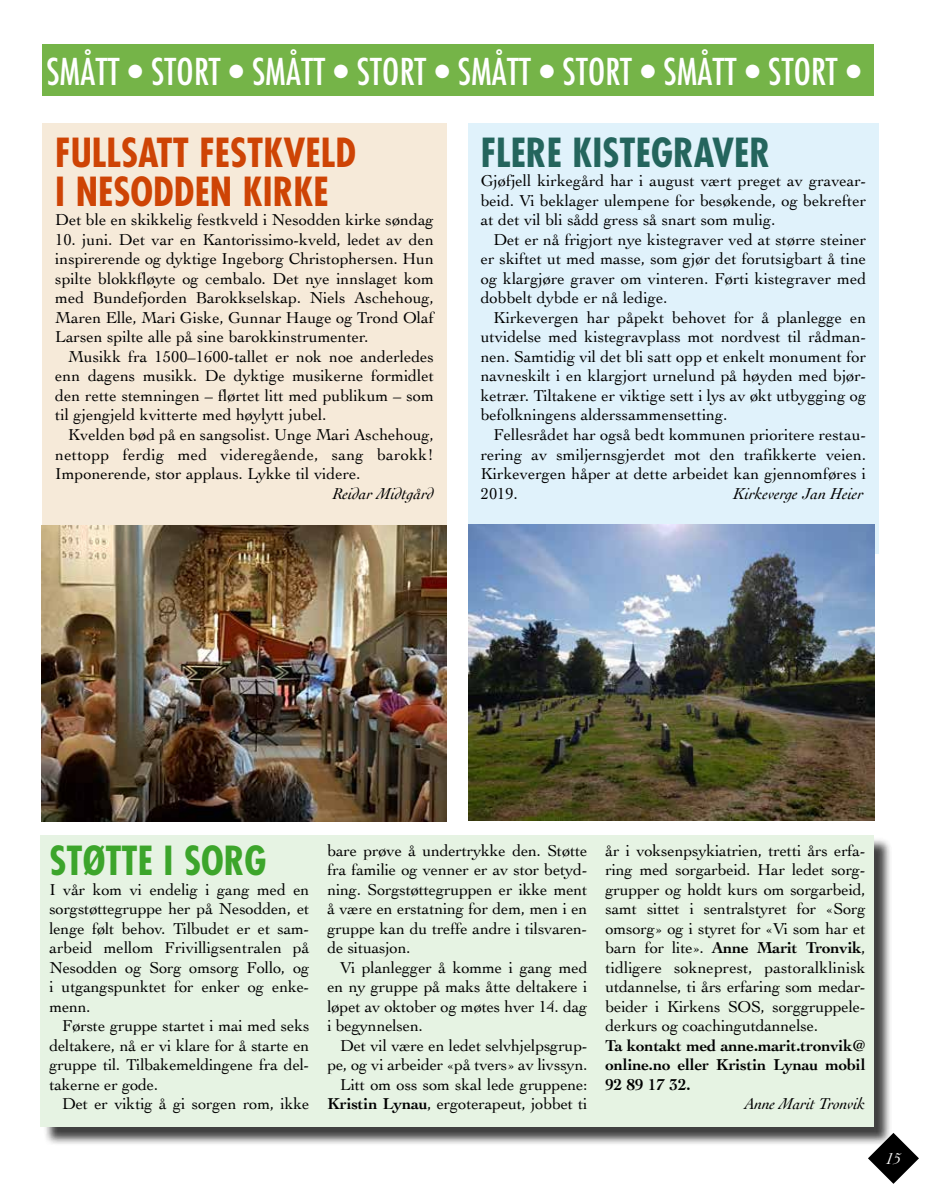
<style>
.page{position:relative;width:936px;height:1191px;background:#fff}
.page>*{position:absolute;margin:0;border:0;box-sizing:border-box;transform-origin:0 0}
.t1{font:700 condensed 39px/39px "Futura";color:#ce4405}
.t2{font:700 condensed 39px "Futura";color:#24655d}
.t3{font:700 condensed 39px "Futura";color:#3ca52b}
.t4{font:condensed 36px "Futura";letter-spacing:.01em;color:#fff}
.t5{font:16.5px/19.5px "Cochin";color:#000;text-align:justify}
.t6{font:700 16.5px/19.5px "Cochin";letter-spacing:-.01em;color:#000;text-align:justify}
.t7{font:italic 16.5px "Cochin";color:#000}
.t8{font:italic 16.5px "Cochin";color:#fff}
.s1{font-weight:700}
</style>
<div class="page">
<svg style="left:868px;top:1133px;width:50px;height:50px"></svg>
<div style="left:43px;top:44px;width:831px;height:51px;background:#75b448"></div>
<div style="left:43px;top:837px;width:850px;height:309px;background:#000;opacity:.75"></div>
<div style="left:41px;top:835px;width:833px;height:292px;background:#e6f3e3"></div>
<div style="left:468px;top:123px;width:410px;height:431px;background:#e0f2fb"></div>
<div style="left:43px;top:123px;width:403px;height:444px;background:#f6ead9"></div>
<img style="left:468px;top:525px;width:406px;height:295px">
<img style="left:41px;top:525px;width:405px;height:296px">
<h2 class="t4" style="left:47px;top:49px;width:815px">SMÅTT • STORT • SMÅTT • STORT • SMÅTT • STORT • SMÅTT • STORT •</h2>
<h1 class="t1" style="left:55px;top:133px;width:302px">FULLSATT FESTKVELD<br>I NESODDEN KIRKE</h1>
<p class="t5" style="left:55px;top:209px;width:380px">Det ble en skikkelig festkveld i Nesodden kirke søndag</p>
<p class="t5" style="left:55px;top:229px;width:380px">10. juni. Det var en Kantorissimo-kveld, ledet av den inspirerende og dyktige Ingeborg Christophersen. Hun spilte blokkfløyte og cembalo. Det nye innslaget kom med Bundefjorden Barokkselskap. Niels Aschehoug, Maren Elle, Mari Giske, Gunnar Hauge og Trond Olaf Larsen spilte alle på sine barokkinstrumenter.</p>
<p class="t5" style="left:55px;top:346px;width:380px;text-indent:13px">Musikk fra 1500–1600-tallet er nok noe anderledes enn dagens musikk. De dyktige musikerne formidlet den rette stemningen – flørtet litt med publikum – som til gjengjeld kvitterte med høylytt jubel.</p>
<p class="t5" style="left:55px;top:424px;width:380px;text-indent:13px">Kvelden bød på en sangsolist. Unge Mari Aschehoug, nettopp ferdig med videregående, sang barokk!<br>Imponerende, stor applaus. Lykke til videre.</p>
<p class="t7" style="left:333px;top:482px;width:103px">Reidar Midtgård</p>
<h1 class="t2" style="left:480px;top:127px;width:291px">FLERE KISTEGRAVER</h1>
<p class="t5" style="left:480px;top:170px;width:387px">Gjøfjell kirkegård har i august vært preget av gravear&shy;beid. Vi beklager ulempene for besøkende, og bekrefter at det vil bli sådd gress så snart som mulig.</p>
<p class="t5" style="left:480px;top:229px;width:387px;text-indent:13px">Det er nå frigjort nye kistegraver ved at større steiner er skiftet ut med masse, som gjør det forutsigbart å tine og klargjøre graver om vinteren. Førti kistegraver med dobbelt dybde er nå ledige.</p>
<p class="t5" style="left:480px;top:307px;width:387px;text-indent:13px">Kirkevergen har påpekt behovet for å planlegge en utvidelse med kistegravplass mot nordvest til rådman&shy;nen. Samtidig vil det bli satt opp et enkelt monument for navneskilt i en klargjort urnelund på høyden med bjør&shy;ketrær. Tiltakene er viktige sett i lys av økt utbygging og befolkningens alderssammensetting.</p>
<p class="t5" style="left:480px;top:424px;width:387px;text-indent:13px">Fellesrådet har også bedt kommunen prioritere restau&shy;rering av smiljernsgjerdet mot den trafikkerte veien.<br>Kirkevergen håper at dette arbeidet kan gjennomføres i 2019.</p>
<p class="t7" style="left:733px;top:482px;width:131px">Kirkeverge Jan Heier</p>
<h1 class="t3" style="left:49px;top:835px;width:219px">STØTTE I SORG</h1>
<p class="t5" style="left:49px;top:878px;width:261px">I vår kom vi endelig i gang med en sorgstøttegruppe her på Nesodden, et lenge følt behov. Tilbudet er et sam&shy;arbeid mellom Frivilligsentralen på Nesodden og Sorg omsorg Follo, og i utgangspunktet for enker og enke&shy;menn.</p>
<p class="t5" style="left:49px;top:1015px;width:261px;text-indent:13px">Første gruppe startet i mai med seks deltakere, nå er vi klare for å starte en gruppe til. Tilbakemeldingene fra del&shy;takerne er gode.</p>
<p class="t5" style="left:62px;top:1093px;width:249px">Det er viktig å gi sorgen rom, ikke</p>
<p class="t5" style="left:327px;top:840px;width:261px">bare prøve å undertrykke den. Støtte fra familie og venner er av stor betyd&shy;ning. Sorgstøttegruppen er ikke ment å være en erstatning for dem, men i en gruppe kan du treffe andre i tilsvaren&shy;de situasjon.</p>
<p class="t5" style="left:327px;top:957px;width:261px;text-indent:13px">Vi planlegger å komme i gang med en ny gruppe på maks åtte deltakere i løpet av oktober og møtes hver 14. dag i begynnelsen.</p>
<p class="t5" style="left:327px;top:1035px;width:261px;text-align:right">Det vil være en ledet selvhjelpsgrup&shy;pe, og vi arbeider «på tvers» av livssyn.<br>Litt om oss som skal lede gruppene:<br><span class="s1">Kristin Lynau</span>, ergoterapeut, jobbet ti</p>
<p class="t5" style="left:605px;top:840px;width:262px">år i voksenpsykiatrien, tretti års erfa&shy;ring med sorgarbeid. Har ledet sorg&shy;grupper og holdt kurs om sorgarbeid, samt sittet i sentralstyret for «Sorg omsorg» og i styret for «Vi som har et barn for lite». <span class="s1">Anne Marit Tronvik</span>, tidligere sokneprest, pastoralklinisk utdannelse, ti års erfaring som medar&shy;beider i Kirkens SOS, sorggruppele&shy;derkurs og coachingutdannelse.</p>
<p class="t6" style="left:605px;top:1035px;width:261px">Ta kontakt med anne.marit.tronvik@ online.no eller Kristin Lynau mobil 92 89 17 32.</p>
<p class="t7" style="left:744px;top:1092px;width:122px">Anne Marit Tronvik</p>
<p class="t8" style="left:886px;top:1148px;width:16px">15</p>
</div>
